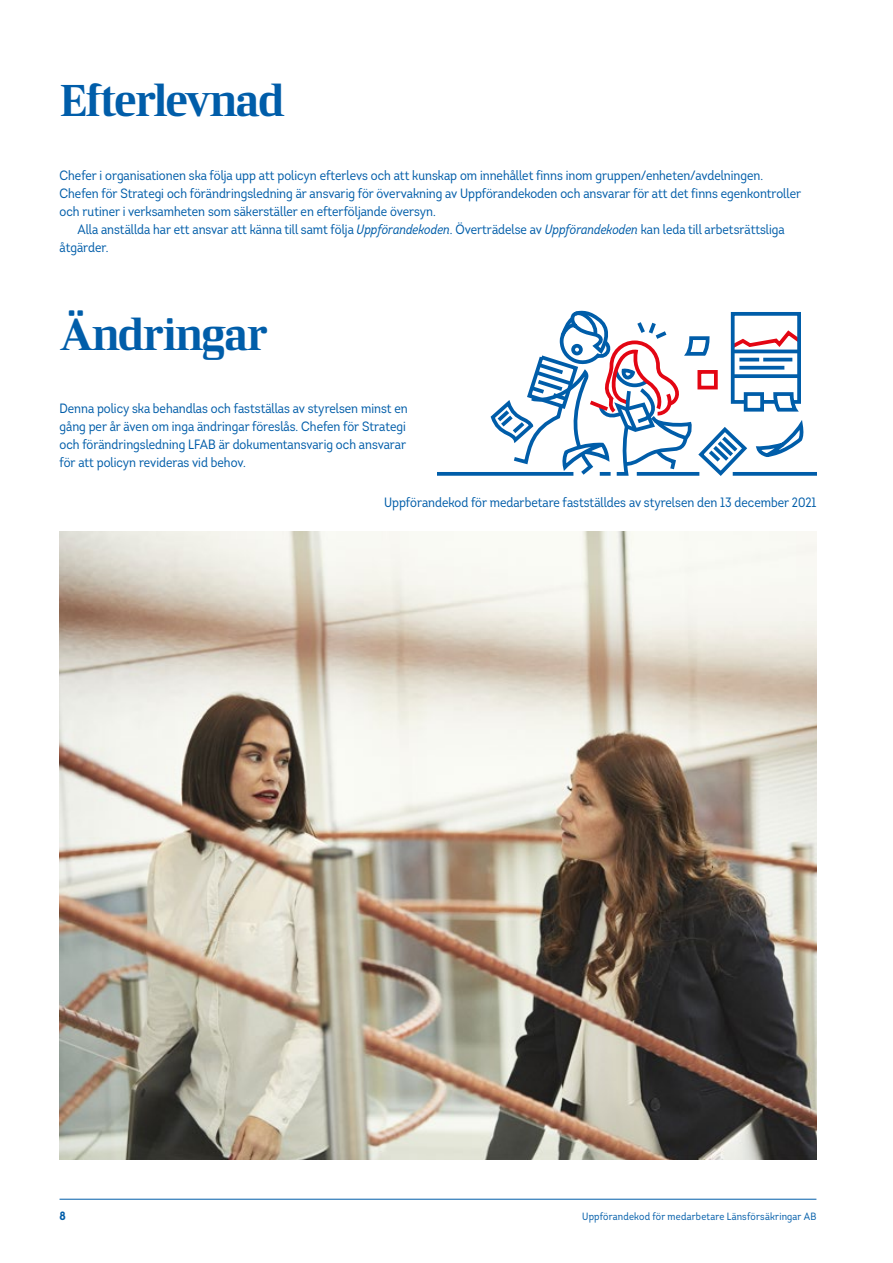
<style>
.page{position:relative;width:893px;height:1263px;background:#fff}
.page>*{position:absolute;margin:0;border:0;box-sizing:border-box;transform-origin:0 0}
.t1{font:45px "LF Rubrik 2";letter-spacing:-.05em;color:#005da9}
.t2{font:13.5px/18px "Intro Cond";color:#005da9}
.t3{font:700 12px "Intro Cond";color:#005da9}
.t4{font:10.5px "Intro Cond";letter-spacing:.02em;color:#005da9}
.s1{font-style:italic}
</style>
<div class="page">
<img style="left:60px;top:531px;width:756px;height:629px">
<svg style="left:438px;top:472px;width:50px;height:4px"></svg>
<svg style="left:488px;top:310px;width:316px;height:166px"></svg>
<svg style="left:733px;top:472px;width:83px;height:4px"></svg>
<hr style="left:60px;top:1199px;width:756px;height:1px;background:#005da9">
<h1 class="t1" style="left:60px;top:73px;width:226px">Efterlevnad</h1>
<p class="t2" style="left:60px;top:166px;width:743px">Chefer i organisationen ska följa upp att policyn efterlevs och att kunskap om innehållet finns inom gruppen/enheten/avdelningen.<br>Chefen för Strategi och förändringsledning är ansvarig för övervakning av Uppförandekoden och ansvarar för att det finns egenkontroller och rutiner i verksamheten som säkerställer en efterföljande översyn.</p>
<p class="t2" style="left:60px;top:220px;width:727px;text-indent:18px">Alla anställda har ett ansvar att känna till samt följa <span class="s1">Uppförandekoden</span>. Överträdelse av <span class="s1">Uppförandekoden</span> kan leda till arbetsrättsliga åtgärder.</p>
<h1 class="t1" style="left:60px;top:307px;width:210px">Ändringar</h1>
<p class="t2" style="left:60px;top:400px;width:350px">Denna policy ska behandlas och fastställas av styrelsen minst en gång per år även om inga ändringar föreslås. Chefen för Strategi och förändringsledning LFAB är dokumentansvarig och ansvarar för att policyn revideras vid behov.</p>
<p class="t2" style="left:384px;top:493px;width:434px">Uppförandekod för medarbetare fastställdes av styrelsen den 13 december 2021</p>
<p class="t3" style="left:60px;top:1208px;width:8px">8</p>
<p class="t4" style="left:582px;top:1210px;width:236px">Uppförandekod för medarbetare Länsförsäkringar AB</p>
</div>
